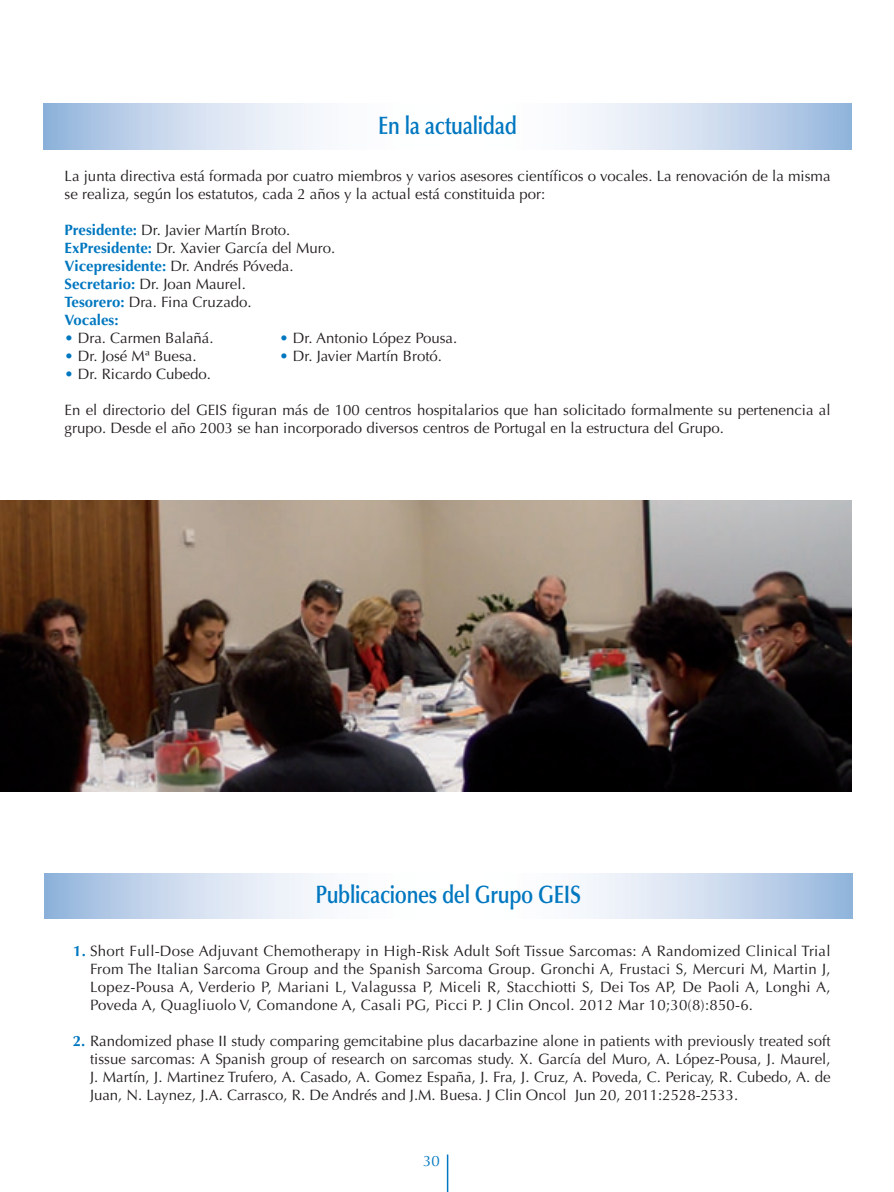
<style>
.page{position:relative;width:894px;height:1192px;background:#fff}
.page>*{position:absolute;margin:0;border:0;box-sizing:border-box;transform-origin:0 0}
.t1{font:600 25.2px "Optima LT Std";letter-spacing:-.015em;color:#0077c0;scale:.82 1}
.t2{font:15px/18px "Optima LT Std";color:#231f20}
.t3{font:700 15px "Optima LT Std";color:#0077c0}
.t4{font:15px "Optima LT Std";color:#0077c0}
.s1{font-weight:700;color:#0077c0}
.s2{color:#0077c0}
.s3{font-weight:700;color:#fff}
</style>
<div class="page">
<hr style="left:446px;top:1154px;width:2px;height:37px;background:#0077c0">
<svg style="left:44px;top:873px;width:808px;height:45px"></svg>
<img style="left:0;top:500px;width:851px;height:291px">
<svg style="left:43px;top:104px;width:808px;height:46px"></svg>
<h1 class="t1" style="left:378px;top:110px;width:170px">En la actualidad</h1>
<p class="t2" style="left:65px;top:167px;width:767px">La junta directiva está formada por cuatro miembros y varios asesores científicos o vocales. La renovación de la misma se realiza, según los estatutos, cada 2 años y la actual está constituida por:</p>
<p class="t2" style="left:65px;top:221px;width:272px"><span class="s1">Presidente:</span> Dr. Javier Martín Broto.<br><span class="s1">ExPresidente:</span> Dr. Xavier García del Muro.<br><span class="s1">Vicepresidente:</span> Dr. Andrés Póveda.<br><span class="s1">Secretario:</span> Dr. Joan Maurel.<br><span class="s1">Tesorero:</span> Dra. Fina Cruzado.</p>
<p class="t3" style="left:65px;top:311px;width:55px">Vocales:</p>
<p class="t2" style="left:65px;top:329px;width:150px"><span class="s2">•</span> Dra. Carmen Balañá.</p>
<p class="t2" style="left:65px;top:347px;width:133px"><span class="s2">•</span> Dr. José Mª Buesa.</p>
<p class="t2" style="left:65px;top:365px;width:148px"><span class="s2">•</span> Dr. Ricardo Cubedo.</p>
<p class="t2" style="left:279px;top:329px;width:179px"><span class="s2">•</span> Dr. Antonio López Pousa.</p>
<p class="t2" style="left:279px;top:347px;width:164px"><span class="s2">•</span> Dr. Javier Martín Brotó.</p>
<p class="t2" style="left:65px;top:401px;width:767px">En el directorio del GEIS figuran más de 100 centros hospitalarios que han solicitado formalmente su pertenencia al grupo. Desde el año 2003 se han incorporado diversos centros de Portugal en la estructura del Grupo.</p>
<h1 class="t1" style="left:315px;top:879px;width:325px">Publicaciones del Grupo GEIS</h1>
<p class="t2" style="left:90px;top:941px;width:741px;text-align:justify;text-indent:-26px"><span class="s3">0</span><span class="s1">1.</span> Short Full-Dose Adjuvant Chemotherapy in High-Risk Adult Soft Tissue Sarcomas: A Randomized Clinical Trial From The Italian Sarcoma Group and the Spanish Sarcoma Group. Gronchi A, Frustaci S, Mercuri M, Martin J, Lopez-Pousa A, Verderio P, Mariani L, Valagussa P, Miceli R, Stacchiotti S, Dei Tos AP, De Paoli A, Longhi A, Poveda A, Quagliuolo V, Comandone A, Casali PG, Picci P. J Clin Oncol. 2012 Mar 10;30(8):850-6.</p>
<p class="t2" style="left:90px;top:1031px;width:741px;text-align:justify;text-indent:-26px"><span class="s3">0</span><span class="s1">2.</span> Randomized phase II study comparing gemcitabine plus dacarbazine alone in patients with previously treated soft tissue sarcomas: A Spanish group of research on sarcomas study. X. García del Muro, A. López-Pousa, J. Maurel, J. Martín, J. Martinez Trufero, A. Casado, A. Gomez España, J. Fra, J. Cruz, A. Poveda, C. Pericay, R. Cubedo, A. de Juan, N. Laynez, J.A. Carrasco, R. De Andrés and J.M. Buesa. J Clin Oncol Jun 20, 2011:2528-2533.</p>
<p class="t4" style="left:423px;top:1151px;width:18px">30</p>
</div>
